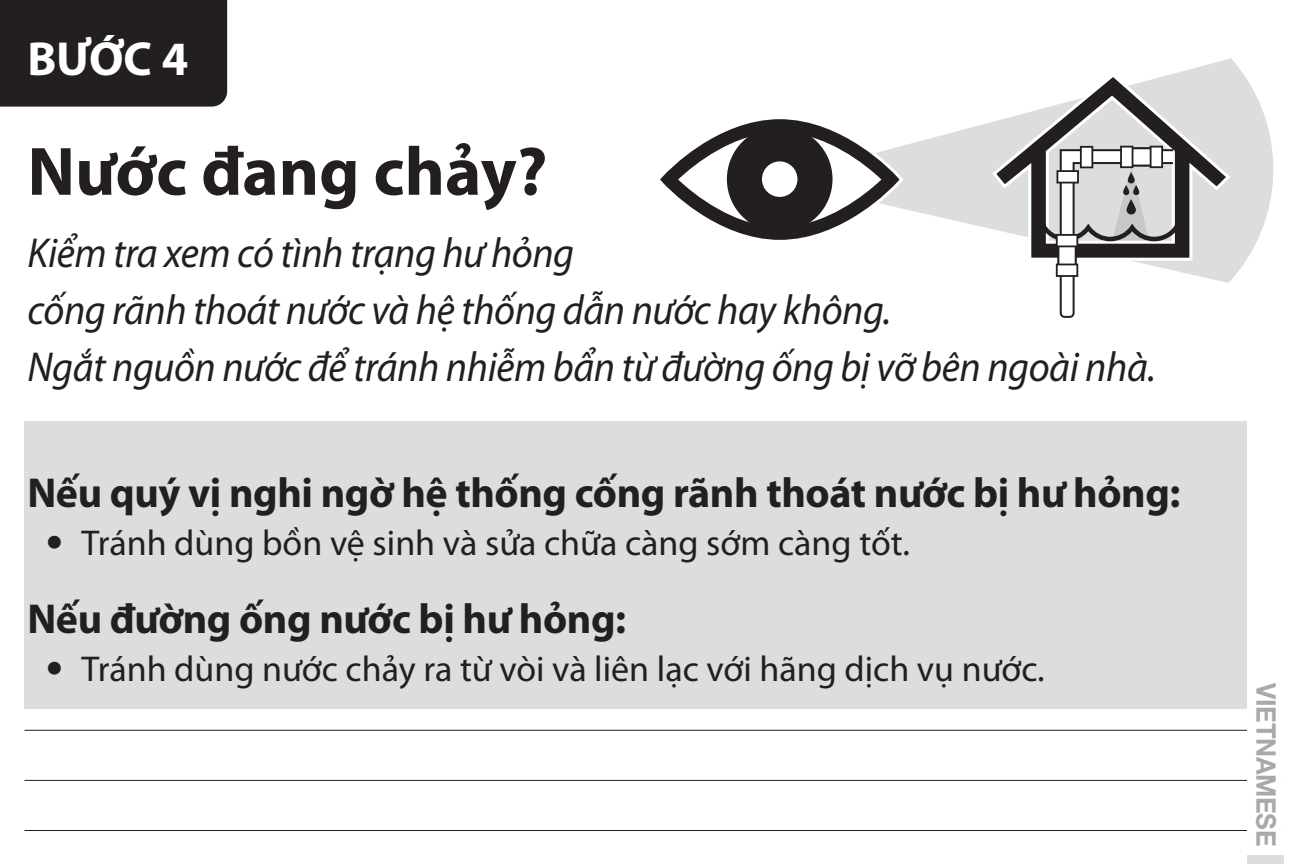
<style>
.page{position:relative;width:1296px;height:864px;background:#fff}
.page>*{position:absolute;margin:0;border:0;box-sizing:border-box;transform-origin:0 0}
.t1{font:700 69px "Myriad Pro";color:#231f20}
.t2{font:700 48px "Myriad Pro";color:#fff}
.t3{font:italic 42px/57px "Myriad Pro";letter-spacing:-.01em;color:#231f20;scale:.95 1}
.t4{font:700 42px "Myriad Pro";letter-spacing:-.01em;color:#231f20}
.t5{font:36px "Myriad Pro";color:#231f20}
.t6{font:700 27px "Helvetica Neue LT";letter-spacing:-.01em;color:#a7a9ac;scale:.95 1}
.s1{font-family:"Helvetica Neue LT Std";font-weight:300}
</style>
<div class="page">
<div style="left:0;top:0;width:227px;height:107px;background:#231f20"></div>
<div style="left:24px;top:422px;width:1223px;height:287px;background:#dcddde"></div>
<svg style="left:906px;top:58px;width:367px;height:225px"></svg>
<svg style="left:990px;top:71px;width:243px;height:191px"></svg>
<svg style="left:660px;top:119px;width:246px;height:121px"></svg>
<div style="left:727px;top:126px;width:106px;height:106px;background:#231f20;border-radius:50%"></div>
<div style="left:762px;top:161px;width:35px;height:36px;background:#fff;border-radius:50%"></div>
<svg style="left:994px;top:75px;width:234px;height:243px"></svg>
<div style="left:1247px;top:728px;width:37px;height:136px;background:#dcddde"></div>
<div style="left:1247px;top:676px;width:37px;height:179px;background:#fff"></div>
<p class="t2" style="left:27px;top:27px;width:162px">BƯỚC 4</p>
<h1 class="t1" style="left:27px;top:127px;width:521px">Nước đang chảy?</h1>
<p class="t3" style="left:27px;top:224px;width:1189px">Kiểm tra xem có tình trạng hư hỏng<br>cống rãnh thoát nước và hệ thống dẫn nước hay không.<br>Ngắt nguồn nước để tránh nhiễm bẩn từ đường ống bị vỡ bên ngoài nhà.</p>
<p class="t4" style="left:27px;top:465px;width:1155px">Nếu quý vị nghi ngờ hệ thống cống rãnh thoát nước bị hư hỏng:</p>
<p class="t5" style="left:45px;top:520px;width:866px"><span class="s1">•</span> Tránh dùng bồn vệ sinh và sửa chữa càng sớm càng tốt.</p>
<p class="t4" style="left:27px;top:591px;width:600px">Nếu đường ống nước bị hư hỏng:</p>
<p class="t5" style="left:45px;top:646px;width:1001px"><span class="s1">•</span> Tránh dùng nước chảy ra từ vòi và liên lạc với hãng dịch vụ nước.</p>
<p class="t6" style="left:1283px;top:683px;width:174px;rotate:90deg">VIETNAMESE</p>
</div>
